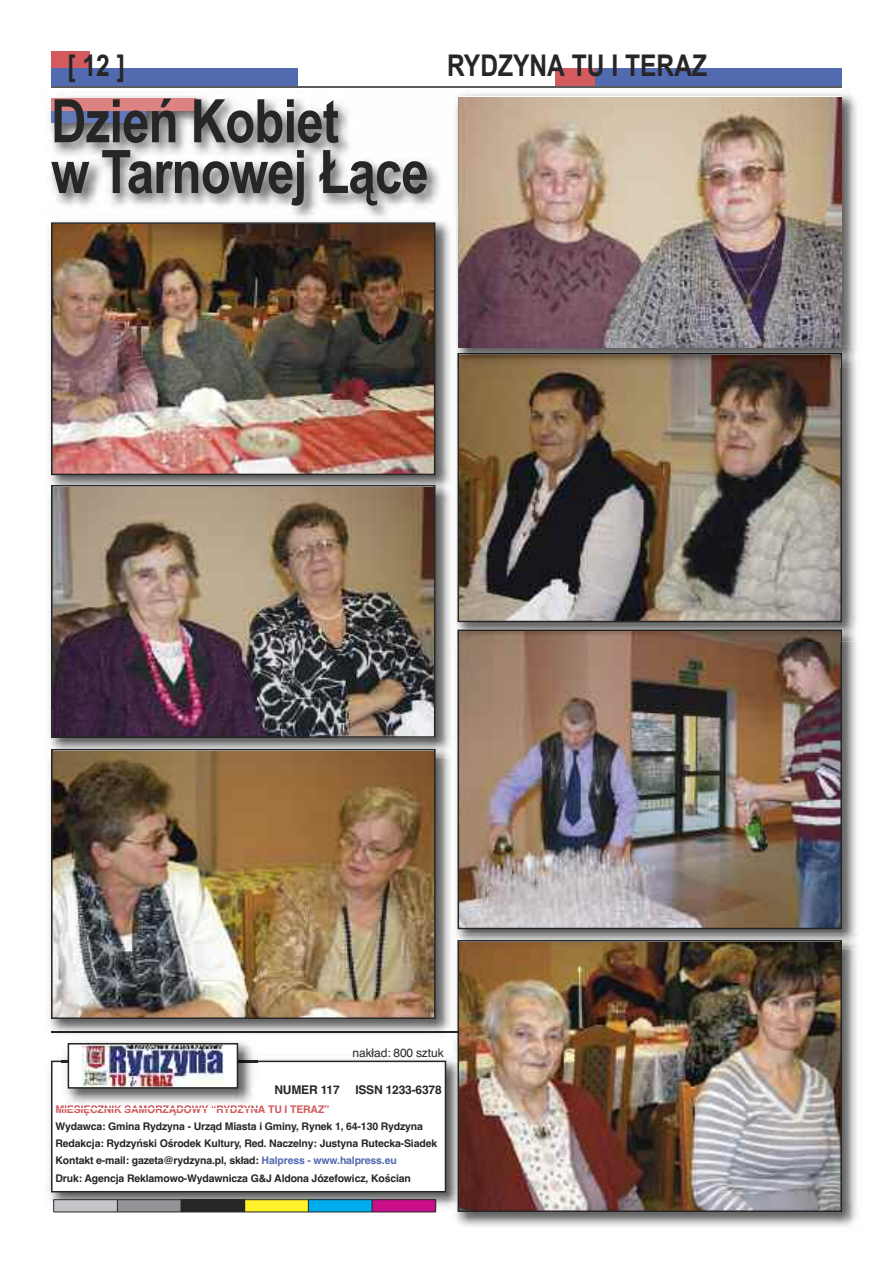
<style>
.page{position:relative;width:893px;height:1263px;background:#fff}
.page>*{position:absolute;margin:0;border:0;box-sizing:border-box;transform-origin:0 0}
.t1{font:700 60px/50.7px "Arial Narrow";letter-spacing:-.015em;color:#272627}
.t2{font:700 30px "Arial Narrow";color:#272627}
.t3{font:700 12px "Helvetica";letter-spacing:-.015em;color:#272627}
.t4{font:12px "Helvetica";letter-spacing:-.005em;color:#272627}
.t5{font:700 10.5px/17.1px "Helvetica";letter-spacing:-.015em;color:#272627}
.t6{font:700 10.5px "Helvetica";letter-spacing:-.015em;color:#d35b5e}
.s1{color:#516ab0}
</style>
<div class="page">
<div style="left:51px;top:68px;width:247px;height:17px;background:#516ab0"></div>
<div style="left:555px;top:68px;width:246px;height:17px;background:#d35b5e"></div>
<div style="left:595px;top:68px;width:247px;height:17px;background:#516ab0"></div>
<div style="left:51px;top:51px;width:38px;height:17px;background:#d35b5e"></div>
<hr style="left:51px;top:86px;width:791px;height:2px;background:#272627">
<img style="left:48px;top:1059px;width:403px;height:153px">
<div style="left:52px;top:1061px;width:393px;height:131px;background:#fff"></div>
<div style="left:51px;top:1061px;width:395px;height:131px;border:2px solid #272627"></div>
<img style="left:61px;top:1041px;width:197px;height:67px">
<img style="left:61px;top:1061px;width:197px;height:1px">
<img style="left:61px;top:1105px;width:101px;height:3px">
<div style="left:68px;top:1044px;width:169px;height:44px;background:#fff"></div>
<img style="left:82px;top:1046px;width:142px;height:40px">
<div style="left:68px;top:1043px;width:170px;height:46px;border:2px solid #272627"></div>
<div style="left:54px;top:1200px;width:63px;height:12px;background:#c5c6c9"></div>
<div style="left:117px;top:1200px;width:64px;height:12px;background:#919396"></div>
<div style="left:181px;top:1200px;width:64px;height:12px;background:#272627"></div>
<div style="left:245px;top:1200px;width:63px;height:12px;background:#fff12a"></div>
<div style="left:308px;top:1200px;width:64px;height:12px;background:#00aded"></div>
<div style="left:372px;top:1200px;width:64px;height:12px;background:#ca0d89"></div>
<svg style="left:53px;top:1200px;width:1px;height:12px"></svg>
<svg style="left:117px;top:1200px;width:1px;height:12px"></svg>
<svg style="left:308px;top:1200px;width:1px;height:12px"></svg>
<svg style="left:372px;top:1200px;width:1px;height:12px"></svg>
<svg style="left:435px;top:1200px;width:1px;height:12px"></svg>
<hr style="left:54px;top:1199px;width:382px;height:1px;background:#272627">
<hr style="left:54px;top:1212px;width:382px;height:1px;background:#272627">
<img style="left:49px;top:96px;width:401px;height:646px">
<div style="left:51px;top:110px;width:95px;height:12px;background:#6278b9"></div>
<div style="left:51px;top:98px;width:146px;height:12px;background:#dc8382"></div>
<img style="left:54px;top:225px;width:378px;height:247px">
<div style="left:51px;top:222px;width:384px;height:253px;border:2px solid #272627"></div>
<img style="left:54px;top:488px;width:378px;height:247px">
<div style="left:51px;top:485px;width:384px;height:253px;border:2px solid #272627"></div>
<img style="left:49px;top:742px;width:402px;height:292px">
<img style="left:51px;top:1031px;width:400px;height:1px">
<img style="left:54px;top:752px;width:379px;height:264px">
<div style="left:51px;top:749px;width:385px;height:270px;border:2px solid #272627"></div>
<img style="left:455px;top:948px;width:402px;height:279px">
<img style="left:451px;top:1054px;width:7px;height:158px">
<svg style="left:451px;top:1031px;width:7px;height:7px"></svg>
<img style="left:461px;top:948px;width:378px;height:261px">
<div style="left:458px;top:940px;width:384px;height:272px;border:2px solid #272627"></div>
<img style="left:455px;top:642px;width:402px;height:306px">
<img style="left:458px;top:940px;width:384px;height:8px">
<img style="left:458px;top:941px;width:383px;height:7px">
<img style="left:459px;top:942px;width:381px;height:6px">
<img style="left:461px;top:642px;width:378px;height:284px">
<div style="left:458px;top:630px;width:384px;height:299px;border:2px solid #272627"></div>
<img style="left:456px;top:368px;width:401px;height:255px">
<img style="left:456px;top:623px;width:400px;height:19px">
<img style="left:458px;top:630px;width:383px;height:12px">
<img style="left:459px;top:632px;width:381px;height:10px">
<img style="left:461px;top:368px;width:378px;height:251px">
<div style="left:458px;top:353px;width:384px;height:269px;border:2px solid #272627"></div>
<img style="left:455px;top:93px;width:402px;height:275px">
<img style="left:458px;top:353px;width:384px;height:15px">
<img style="left:458px;top:354px;width:383px;height:14px">
<img style="left:459px;top:355px;width:381px;height:13px">
<img style="left:458px;top:98px;width:383px;height:250px">
<h2 class="t2" style="left:67px;top:49px;width:59px">[12]</h2>
<h2 class="t2" style="left:447px;top:49px;width:262px">RYDZYNA TU I TERAZ</h2>
<h1 class="t1" style="left:51px;top:96px;width:379px">Dzień Kobiet<br>w Tarnowej Łące</h1>
<p class="t4" style="left:352px;top:1046px;width:93px">nakład: 800 sztuk</p>
<p class="t3" style="left:274px;top:1082px;width:67px">NUMER 117</p>
<p class="t3" style="left:355px;top:1082px;width:88px">ISSN 1233-6378</p>
<p class="t6" style="left:56px;top:1103px;width:276px">MIESIĘCZNIK SAMORZĄDOWY “RYDZYNA TU I TERAZ”</p>
<p class="t5" style="left:56px;top:1118px;width:383px">Wydawca: Gmina Rydzyna - Urząd Miasta i Gminy, Rynek 1, 64-130 Rydzyna Redakcja: Rydzyński Ośrodek Kultury, Red. Naczelny: Justyna Rutecka-Siadek Kontakt e-mail: gazeta@rydzyna.pl, skład: <span class="s1">Halpress - www.halpress.eu<br></span>Druk: Agencja Reklamowo-Wydawnicza G&amp;J Aldona Józefowicz, Kościan</p>
</div>
